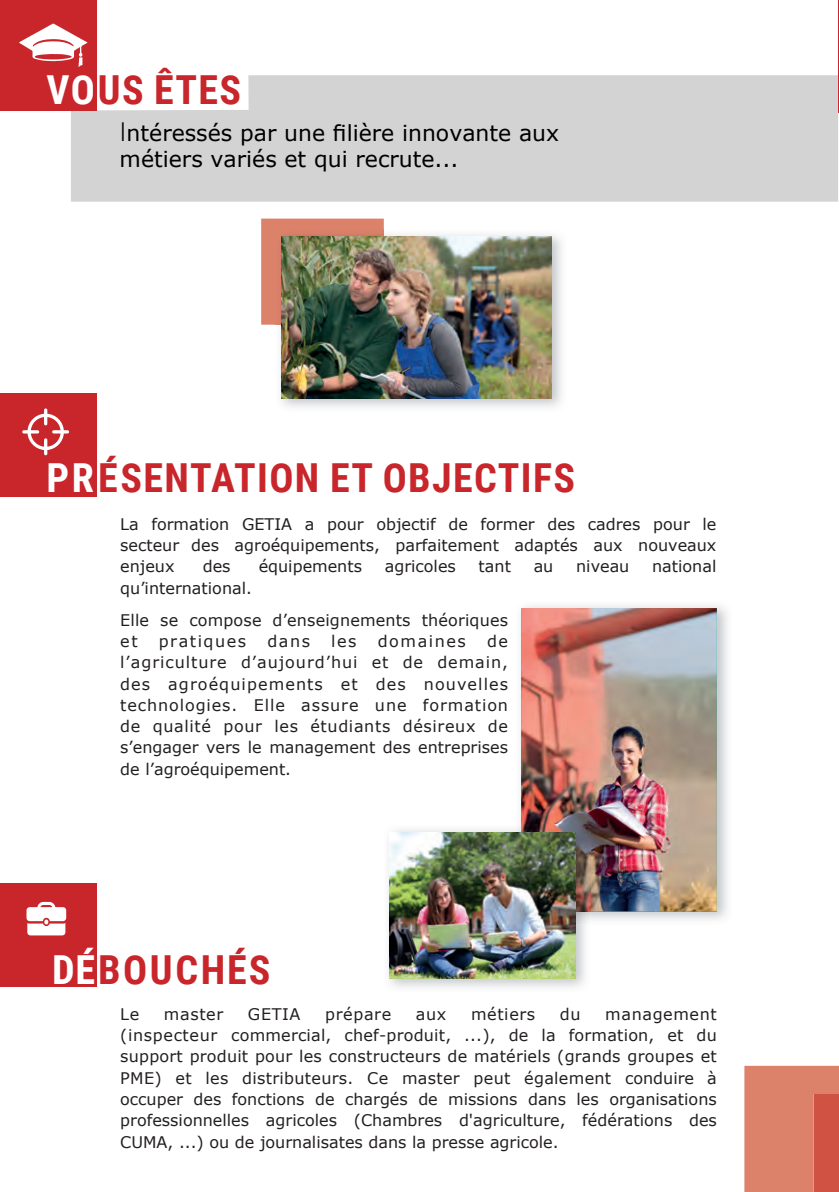
<style>
.page{position:relative;width:839px;height:1192px;background:#fff}
.page>*{position:absolute;margin:0;border:0;box-sizing:border-box;transform-origin:0 0}
.t1{font:700 40px "Roboto Condensed";letter-spacing:.035em;color:#c8262b}
.t2{font:700 40px "Roboto Condensed";letter-spacing:.065em;color:#c8262b}
.t3{font:22px/26px "Verdana";color:#000001}
.t4{font:16px/21.4px "Verdana";color:#231f20;text-align:justify}
.t5{font:16px "Verdana";letter-spacing:.095em;color:#231f20}
.t6{font:16px "Verdana";letter-spacing:.04em;color:#231f20}
.s1{color:#fff}
.s2{font-family:"Roboto";font-weight:300;font-size:26px}
</style>
<div class="page">
<svg style="left:71px;top:75px;width:767px;height:127px;background:#d4d5d4"></svg>
<div style="left:0;top:0;width:96px;height:110px;background:#c8262b"></div>
<svg style="left:19px;top:24px;width:69px;height:43px"></svg>
<div style="left:0;top:394px;width:97px;height:103px;background:#c8262b"></div>
<div style="left:0;top:884px;width:97px;height:103px;background:#c8262b"></div>
<hr style="left:838px;top:0;width:1px;height:113px;background:#c8262b">
<div style="left:261px;top:219px;width:123px;height:106px;background:#dc826a"></div>
<img style="left:280px;top:234px;width:282px;height:174px">
<img style="left:275px;top:229px;width:109px;height:96px">
<img style="left:281px;top:237px;width:271px;height:162px">
<img style="left:520px;top:605px;width:208px;height:315px">
<img style="left:521px;top:608px;width:196px;height:303px">
<img style="left:388px;top:829px;width:198px;height:159px">
<img style="left:515px;top:824px;width:76px;height:101px">
<img style="left:521px;top:824px;width:70px;height:87px">
<img style="left:389px;top:832px;width:186px;height:147px">
<svg style="left:22px;top:408px;width:47px;height:47px"></svg>
<svg style="left:27px;top:902px;width:39px;height:33px"></svg>
<svg style="left:744px;top:1066px;width:95px;height:126px;background:#d97862"></svg>
<h1 class="t1" style="left:46px;top:62px;width:196px"><span class="s1">VO</span>US ÊTES</h1>
<h2 class="t3" style="left:120px;top:119px;width:441px"><span class="s2">I</span>ntéressés par une filière innovante aux métiers variés et qui recrute...</h2>
<h1 class="t1" style="left:46px;top:450px;width:530px"><span class="s1">PR</span>ÉSENTATION ET OBJECTIFS</h1>
<p class="t4" style="left:120px;top:513px;width:598px">La formation GETIA a pour objectif de former des cadres pour le secteur des agroéquipements, parfaitement adaptés aux nouveaux enjeux</p>
<p class="t4" style="left:203px;top:556px;width:29px">des</p>
<p class="t4" style="left:259px;top:556px;width:105px">équipements</p>
<p class="t4" style="left:385px;top:556px;width:73px">agricoles</p>
<p class="t4" style="left:479px;top:556px;width:34px">tant</p>
<p class="t4" style="left:534px;top:556px;width:21px">au</p>
<p class="t4" style="left:576px;top:556px;width:55px">niveau</p>
<p class="t4" style="left:652px;top:556px;width:66px">national</p>
<p class="t4" style="left:120px;top:572px;width:389px;line-height:32px">qu’international.<br>Elle se compose d’enseignements théoriques</p>
<p class="t4" style="left:120px;top:630px;width:19px">et</p>
<p class="t5" style="left:159px;top:630px;width:89px">pratiques</p>
<p class="t4" style="left:267px;top:630px;width:44px">dans</p>
<p class="t4" style="left:331px;top:630px;width:27px">les</p>
<p class="t5" style="left:378px;top:630px;width:90px">domaines</p>
<p class="t4" style="left:120px;top:630px;width:389px;text-indent:367px">de l’agriculture d’aujourd’hui et de demain, des agroéquipements et des nouvelles technologies. Elle assure une formation de qualité pour les étudiants désireux de s’engager vers le management des entreprises de l’agroéquipement.</p>
<h1 class="t2" style="left:52px;top:942px;width:220px"><span class="s1">DÉ</span>BOUCHÉS</h1>
<p class="t4" style="left:120px;top:1003px;width:21px">Le</p>
<p class="t4" style="left:164px;top:1003px;width:61px">master</p>
<p class="t4" style="left:248px;top:1003px;width:54px">GETIA</p>
<p class="t6" style="left:325px;top:1003px;width:68px">prépare</p>
<p class="t4" style="left:416px;top:1003px;width:32px">aux</p>
<p class="t6" style="left:471px;top:1003px;width:66px">métiers</p>
<p class="t4" style="left:560px;top:1003px;width:22px">du</p>
<p class="t4" style="left:120px;top:1003px;width:598px;text-indent:485px">management (inspecteur commercial, chef-produit, ...), de la formation, et du support produit pour les constructeurs de matériels (grands groupes et PME) et les distributeurs. Ce master peut également conduire à occuper des fonctions de chargés de missions dans les organisations professionnelles agricoles (Chambres d'agriculture, fédérations des CUMA, ...) ou de journalisates dans la presse agricole.</p>
</div>
